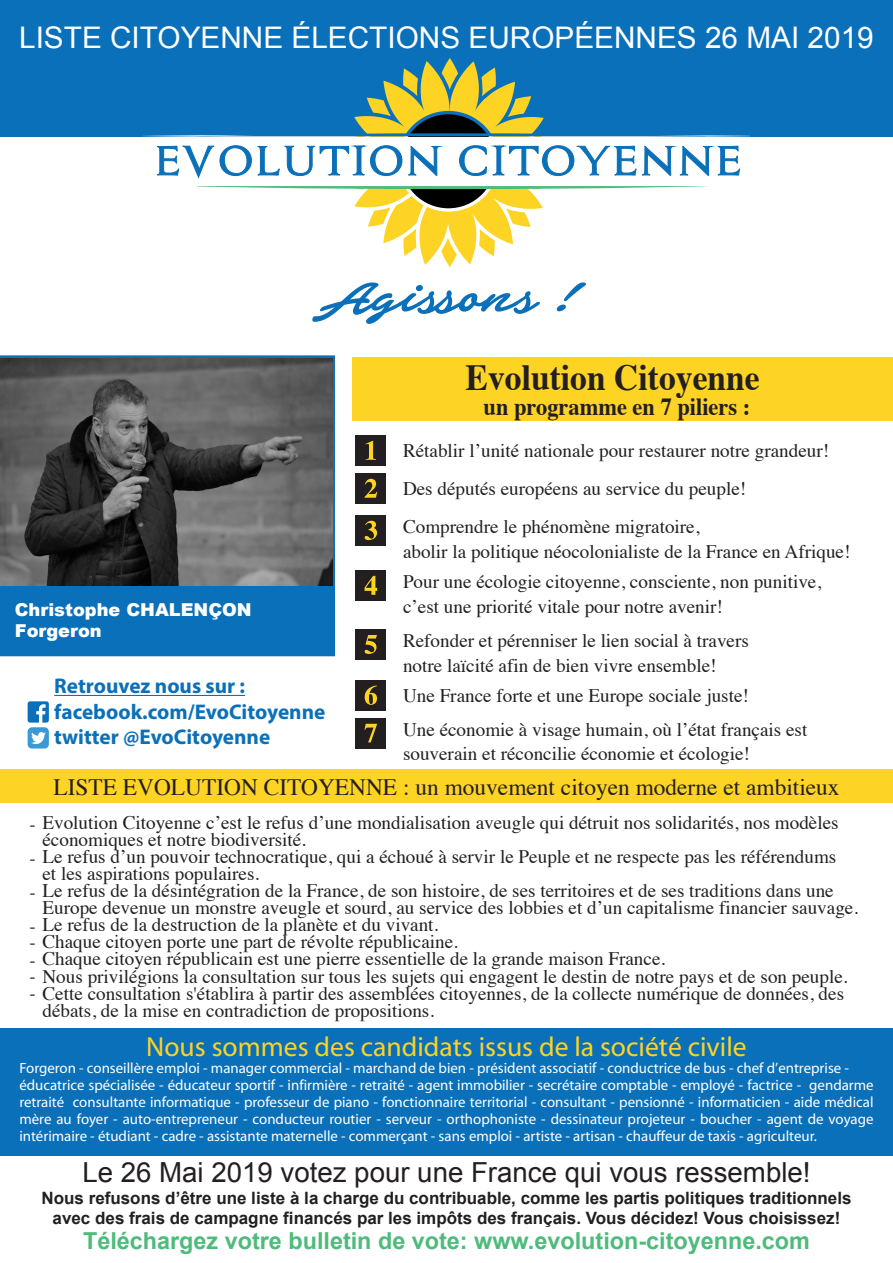
<style>
.page{position:relative;width:893px;height:1263px;background:#fff}
.page>*{position:absolute;margin:0;border:0;box-sizing:border-box;transform-origin:0 0}
.t1{font:700 36.75px "Times";color:#231f20;scale:.91 1}
.t2{font:29.7px "Arial";color:#fff}
.t3{font:27.6px "Arial";color:#231f20}
.t4{font:27.6px "Myriad";color:#fdd324}
.t5{font:700 24.45px "Times";color:#231f20;scale:.91 1}
.t6{font:23.4px "Times";color:#231f20}
.t7{font:700 23.4px "Arial";color:#4ebb7b}
.t8{font:700 21.3px/25.5px "Myriad Pro";color:#0a70b9}
.t9{font:19.2px/17.1px "Times";color:#231f20}
.t10{font:18px/34.2px "Myriad Pro";color:#231f20}
.t11{font:900 17.7px/21.3px "Arial";color:#fff}
.t12{font:700 16.95px/20.4px "Arial";color:#231f20;text-align:center}
.t13{font:14.85px/17.1px "Myriad";color:#fff}
.s1{font-family:"Myriad Pro";font-size:18px}
</style>
<div class="page">
<div style="left:0;top:0;width:893px;height:137px;background:#0a70b9"></div>
<div style="left:0;top:1028px;width:893px;height:128px;background:#0a70b9"></div>
<div style="left:352px;top:357px;width:541px;height:64px;background:#fdd324"></div>
<div style="left:355px;top:435px;width:31px;height:31px;background:#231f20"></div>
<svg style="left:366px;top:441px;width:10px;height:19px"></svg>
<div style="left:355px;top:473px;width:31px;height:30px;background:#231f20"></div>
<svg style="left:364px;top:479px;width:13px;height:19px"></svg>
<div style="left:355px;top:515px;width:31px;height:31px;background:#231f20"></div>
<svg style="left:365px;top:521px;width:12px;height:19px"></svg>
<div style="left:355px;top:570px;width:31px;height:31px;background:#231f20"></div>
<svg style="left:365px;top:576px;width:12px;height:19px"></svg>
<div style="left:355px;top:629px;width:31px;height:31px;background:#231f20"></div>
<svg style="left:365px;top:635px;width:12px;height:19px"></svg>
<div style="left:355px;top:680px;width:31px;height:30px;background:#231f20"></div>
<svg style="left:365px;top:685px;width:12px;height:20px"></svg>
<div style="left:355px;top:718px;width:31px;height:30px;background:#231f20"></div>
<svg style="left:364px;top:724px;width:13px;height:18px"></svg>
<div style="left:0;top:769px;width:893px;height:34px;background:#fdd324"></div>
<div style="left:144px;top:136px;width:605px;height:50px;background:#fff"></div>
<svg style="left:718px;top:145px;width:22px;height:31px"></svg>
<svg style="left:157px;top:61px;width:555px;height:206px"></svg>
<svg style="left:312px;top:282px;width:228px;height:42px"></svg>
<svg style="left:557px;top:282px;width:29px;height:29px"></svg>
<div style="left:0;top:355px;width:335px;height:301px;background:#0a70b9"></div>
<img style="left:0;top:359px;width:333px;height:227px">
<hr style="left:54px;top:695px;width:191px;height:1px;background:#0a70b9">
<svg style="left:28px;top:701px;width:21px;height:22px"></svg>
<div style="left:28px;top:727px;width:21px;height:21px;background:#3a99d4;border-radius:4px"></div>
<svg style="left:31px;top:732px;width:15px;height:12px"></svg>
<h2 class="t2" style="left:19px;top:18px;width:856px">LISTE CITOYENNE ÉLECTIONS EUROPÉENNES 26 MAI 2019</h2>
<p class="t11" style="left:15px;top:598px;width:238px">Christophe CHALENÇON<br>Forgeron</p>
<p class="t8" style="left:54px;top:673px;width:273px">Retrouvez nous sur : facebook.com/EvoCitoyenne twitter @EvoCitoyenne</p>
<h1 class="t1" style="left:466px;top:342px;width:325px">Evolution Citoyenne</h1>
<p class="t5" style="left:484px;top:383px;width:295px">un programme en 7 piliers :</p>
<p class="t9" style="left:403px;top:430px;width:428px;line-height:37.8px">Rétablir l’unité nationale pour restaurer notre grandeur!<br>Des députés européens au service du peuple!<br>Comprendre le phénomène migratoire,</p>
<p class="t9" style="left:403px;top:534px;width:449px;line-height:30.3px">abolir la politique néocolonialiste de la France en Afrique!<br>Pour une écologie citoyenne, consciente, non punitive,</p>
<p class="t9" style="left:403px;top:587px;width:347px;line-height:34.5px">c’est une priorité vitale pour notre avenir!<br>Refonder et pérenniser le lien social à travers</p>
<p class="t9" style="left:403px;top:648px;width:347px;line-height:30.5px">notre laïcité afin de bien vivre ensemble!<br>Une France forte et une Europe sociale juste!</p>
<p class="t9" style="left:403px;top:715px;width:406px;line-height:24.6px">Une économie à visage humain, où l’état français est souverain et réconcilie économie et écologie!</p>
<p class="t6" style="left:53px;top:766px;width:788px">LISTE EVOLUTION CITOYENNE : un mouvement citoyen moderne et ambitieux</p>
<p class="t9" style="left:42px;top:812px;width:798px">Evolution Citoyenne c’est le refus d’une mondialisation aveugle qui détruit nos solidarités, nos modèles économiques et notre biodiversité.<br>Le refus d’un pouvoir technocratique, qui a échoué à servir le Peuple et ne respecte pas les référendums et les aspirations populaires.</p>
<p class="t9" style="left:42px;top:880px;width:817px;text-indent:-13px"><sub>-</sub> Le refus de la désintégration de la France, de son histoire, de ses territoires et de ses traditions dans une<br>Europe devenue un monstre aveugle et sourd, au service des lobbies et d’un capitalisme financier sauvage.</p>
<p class="t9" style="left:30px;top:914px;width:410px"><sub>-</sub> Le refus de la destruction de la planète et du vivant.</p>
<p class="t9" style="left:30px;top:932px;width:430px"><span class="s1">-</span> Chaque citoyen porte une part de révolte républicaine.</p>
<p class="t9" style="left:30px;top:949px;width:637px"><span class="s1">-</span> Chaque citoyen républicain est une pierre essentielle de la grande maison France.</p>
<p class="t9" style="left:30px;top:966px;width:819px"><span class="s1">-</span> Nous privilégions la consultation sur tous les sujets qui engagent le destin de notre pays et de son peuple.</p>
<p class="t9" style="left:42px;top:983px;width:803px;text-indent:-13px"><span class="s1">-</span> Cette consultation s'établira à partir des assemblées citoyennes, de la collecte numérique de données, des débats, de la mise en contradiction de propositions.</p>
<p class="t10" style="left:30px;top:807px;width:7px">- -</p>
<h3 class="t4" style="left:146px;top:1033px;width:602px">Nous sommes des candidats issus de la société civile</h3>
<p class="t13" style="left:19px;top:1060px;width:856px">Forgeron - conseillère emploi - manager commercial - marchand de bien - président associatif - conductrice de bus - chef d’entreprise - éducatrice spécialisée - éducateur sportif - infirmière - retraité - agent immobilier - secrétaire comptable - employé - factrice - gendarme retraité consultante informatique - professeur de piano - fonctionnaire territorial - consultant - pensionné - informaticien - aide médical mère au foyer - auto-entrepreneur - conducteur routier - serveur - orthophoniste - dessinateur projeteur - boucher - agent de voyage intérimaire - étudiant - cadre - assistante maternelle - commerçant - sans emploi - artiste - artisan - chauffeur de taxis - agriculteur.</p>
<h3 class="t3" style="left:82px;top:1154px;width:730px">Le 26 Mai 2019 votez pour une France qui vous ressemble!</h3>
<p class="t12" style="left:41px;top:1188px;width:812px">Nous refusons d’être une liste à la charge du contribuable, comme les partis politiques traditionnels avec des frais de campagne financés par les impôts des français. Vous décidez! Vous choisissez!</p>
<p class="t7" style="left:83px;top:1226px;width:728px">Téléchargez votre bulletin de vote: www.evolution-citoyenne.com</p>
</div>
